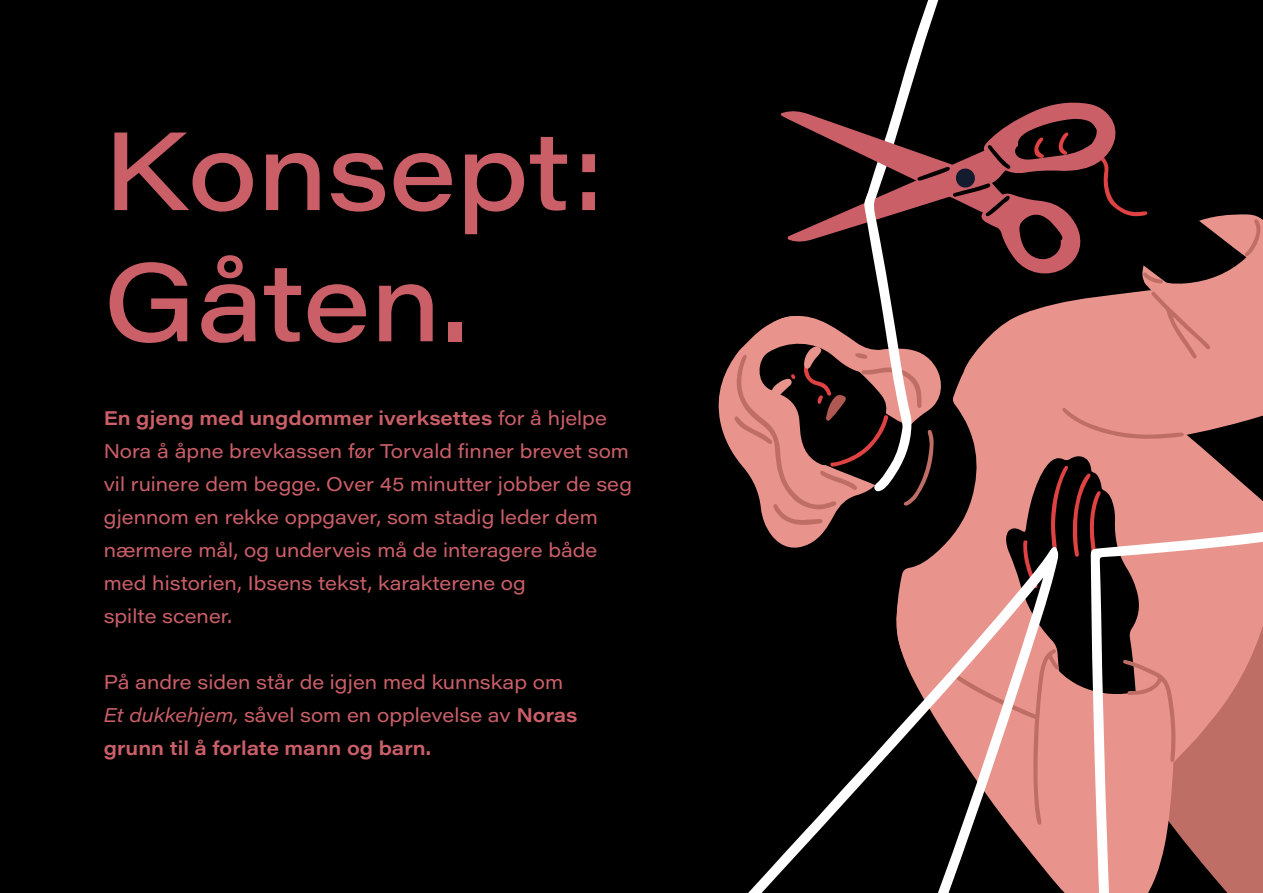
<style>
.page{position:relative;width:1263px;height:893px;background:#000001}
.page>*{position:absolute;margin:0;border:0;box-sizing:border-box;transform-origin:0 0}
.t1{font:109.35px "Acumin Variable Concept";color:#cb5f68}
.Avsnittsmal_1{font:19.5px/33px "Acumin Pro Wide";color:#cb5f68}
.Avsnittsmal_1-2{font:600 19.5px "Acumin Pro Wide";letter-spacing:.005em;color:#cb5f68}
.s1{font-weight:600}
.s2{font-style:italic}
</style>
<div class="page">
<svg style="left:720px;top:0;width:543px;height:893px"></svg>
<p class="t1" style="left:104px;top:97px;width:502px">Konsept:</p>
<p class="t1" style="left:104px;top:228px;width:366px">Gåten.</p>
<p class="Avsnittsmal_1" style="left:104px;top:401px;width:530px"><span class="s1">En gjeng med ungdommer iverksettes</span> for å hjelpe Nora å åpne brevkassen før Torvald finner brevet som vil ruinere dem begge. Over 45 minutter jobber de seg gjennom en rekke oppgaver, som stadig leder dem nærmere mål, og underveis må de interagere både</p>
<p class="Avsnittsmal_1" style="left:104px;top:566px;width:424px">med historien, Ibsens tekst, karakterene og</p>
<p class="Avsnittsmal_1" style="left:104px;top:599px;width:130px">spilte scener.</p>
<p class="Avsnittsmal_1" style="left:104px;top:665px;width:461px">På andre siden står de igjen med kunnskap om</p>
<p class="Avsnittsmal_1" style="left:104px;top:698px;width:475px"><span class="s2">Et dukkehjem,</span> såvel som en opplevelse av <span class="s1">Noras</span></p>
<p class="Avsnittsmal_1-2" style="left:104px;top:734px;width:329px">grunn til å forlate mann og barn.</p>
</div>
